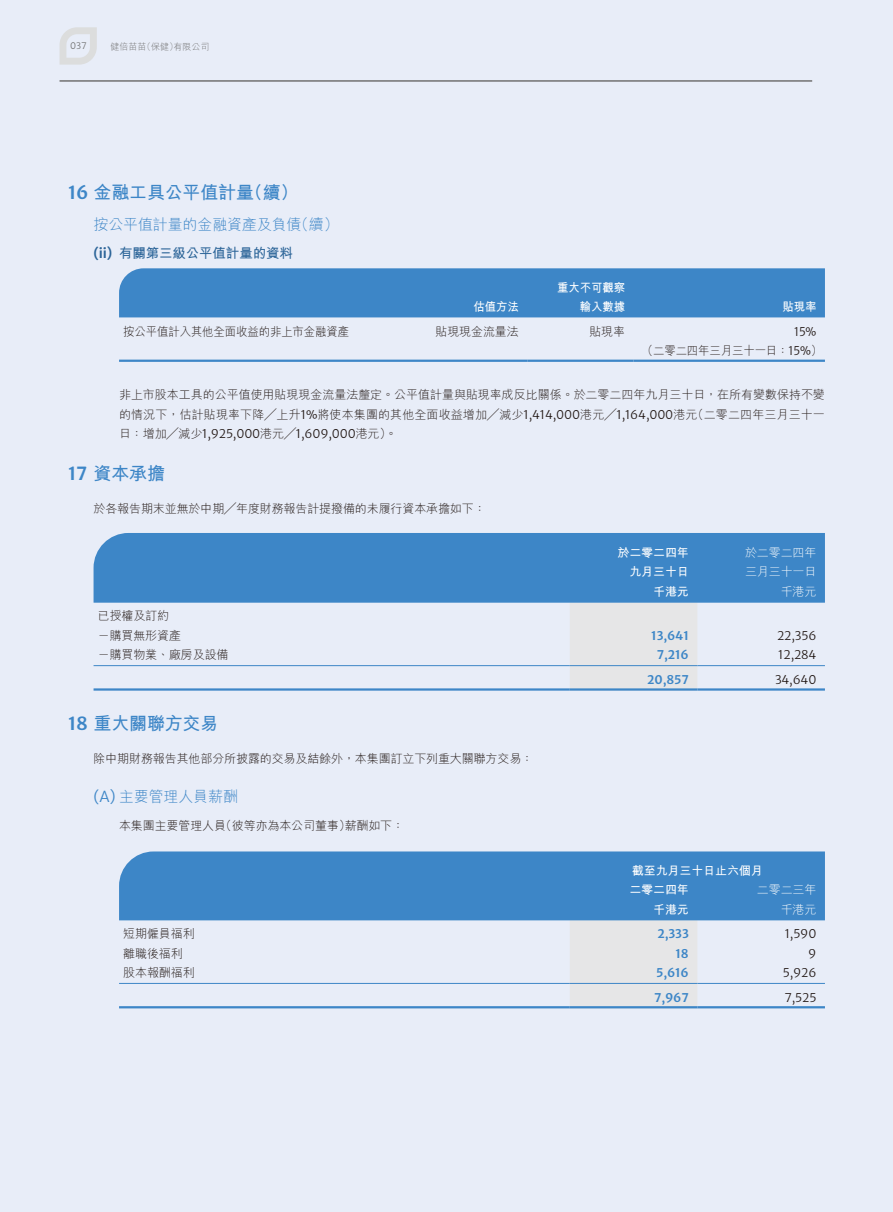
<style>
.page{position:relative;width:893px;height:1212px;background:#e8edf8}
.page>*{position:absolute;margin:0;border:0;box-sizing:border-box;transform-origin:0 0}
.t1{font:18px "M Hei HK Bold E Ten B5 H";letter-spacing:-.01em;color:#3d86c7}
.t2{font:15px "M Hei HK Light E Ten B5 H";letter-spacing:-.01em;color:#3d86c7}
.t3{font:13.5px "M Hei HK Bold E Ten B5 H";letter-spacing:-.01em;color:#2b6498}
.t4{font:12px/19.5px "M Hei HK Light E Ten B5 H";letter-spacing:-.01em;color:#231916}
.t5{font:300 12px "Merriweather Sans";letter-spacing:-.01em;color:#231916}
.t6{font:12px "M Hei HK Light E Ten B5 H";letter-spacing:-.01em;color:#231916;scale:.95 1}
.t7{font:600 12px "Merriweather Sans";letter-spacing:-.01em;color:#3d86c7}
.t8{font:12px/19.5px "M Hei HK Bold E Ten B5 H";letter-spacing:-.01em;color:#fff}
.t9{font:12px "M Hei HK Light E Ten B5 H";letter-spacing:-.01em;color:#fff}
.t10{font:12px/19.5px "M Hei HK Bold E Ten B5 H";letter-spacing:-.01em;color:#fff;text-align:right;scale:.95 1}
.t11{font:300 12px "Merriweather Sans";letter-spacing:-.01em;color:#231916;scale:.95 1}
.t12{font:9px "M Hei HK Light E Ten B5 H";color:#717171}
.t13{font:300 9px "Merriweather Sans";color:#717171}
.s1{font-family:"Merriweather Sans";font-weight:600}
.s2{font-family:"Merriweather Sans";font-weight:300}
.s3{font-family:"M Hei HK Light E Ten B5 H";font-weight:400}
</style>
<div class="page">
<hr style="left:60px;top:80px;width:752px;height:2px;background:#717171">
<svg style="left:60px;top:27px;width:37px;height:38px"></svg>
<div style="left:119px;top:268px;width:706px;height:49px;background:#3d86c7"></div>
<hr style="left:119px;top:360px;width:302px;height:2px;background:#3d86c7">
<hr style="left:421px;top:360px;width:106px;height:2px;background:#3d86c7">
<hr style="left:527px;top:360px;width:107px;height:2px;background:#3d86c7">
<hr style="left:634px;top:360px;width:191px;height:2px;background:#3d86c7">
<div style="left:570px;top:603px;width:127px;height:85px;background:#e6e6e7"></div>
<div style="left:94px;top:533px;width:731px;height:70px;background:#3d86c7"></div>
<hr style="left:94px;top:665px;width:476px;height:1px;background:#3d86c7">
<hr style="left:570px;top:665px;width:127px;height:1px;background:#3d86c7">
<hr style="left:697px;top:665px;width:128px;height:1px;background:#3d86c7">
<hr style="left:94px;top:688px;width:476px;height:3px;background:#3d86c7">
<hr style="left:570px;top:688px;width:127px;height:3px;background:#3d86c7">
<hr style="left:697px;top:688px;width:128px;height:3px;background:#3d86c7">
<div style="left:570px;top:920px;width:127px;height:86px;background:#e6e6e7"></div>
<div style="left:119px;top:851px;width:706px;height:69px;background:#3d86c7"></div>
<hr style="left:119px;top:983px;width:451px;height:1px;background:#3d86c7">
<hr style="left:570px;top:983px;width:127px;height:1px;background:#3d86c7">
<hr style="left:697px;top:983px;width:128px;height:1px;background:#3d86c7">
<hr style="left:119px;top:1006px;width:451px;height:2px;background:#3d86c7">
<hr style="left:570px;top:1006px;width:127px;height:2px;background:#3d86c7">
<hr style="left:697px;top:1006px;width:128px;height:2px;background:#3d86c7">
<p class="t13" style="left:70px;top:40px;width:18px">037</p>
<p class="t12" style="left:111px;top:43px;width:101px">健倍苗苗（保健）有限公司</p>
<h1 class="t1" style="left:68px;top:185px;width:232px"><span class="s1">16</span> 金融工具公平值計量（續）</h1>
<p class="t2" style="left:94px;top:219px;width:247px">按公平值計量的金融資產及負債（續）</p>
<p class="t3" style="left:94px;top:248px;width:201px"><span class="s1">(ii)</span> 有關第三級公平值計量的資料</p>
<p class="t10" style="left:473px;top:298px;width:49px">估值方法</p>
<p class="t10" style="left:557px;top:279px;width:73px">重大不可觀察輸入數據</p>
<p class="t10" style="left:782px;top:298px;width:37px">貼現率</p>
<p class="t6" style="left:123px;top:327px;width:239px">按公平值計入其他全面收益的非上市金融資產</p>
<p class="t4" style="left:435px;top:323px;width:85px">貼現現金流量法</p>
<p class="t4" style="left:589px;top:323px;width:37px">貼現率</p>
<p class="t11" style="left:794px;top:324px;width:25px">15%</p>
<p class="t6" style="left:642px;top:346px;width:191px">（二零二四年三月三十一日：<span class="s2">15%</span>）</p>
<p class="t4" style="left:119px;top:387px;width:707px">非上市股本工具的公平值使用貼現現金流量法釐定。公平值計量與貼現率成反比關係。於二零二四年九月三十日，在所有變數保持不變的情況下，估計貼現率下降╱上升<span class="s2">1%</span>將使本集團的其他全面收益增加╱減少<span class="s2">1,414,000</span>港元╱<span class="s2">1,164,000</span>港元（二零二四年三月三十一</p>
<p class="t5" style="left:119px;top:426px;width:280px"><span class="s3">日：增加╱減少</span>1,925,000<span class="s3">港元╱</span>1,609,000<span class="s3">港元）。</span></p>
<h1 class="t1" style="left:68px;top:466px;width:98px"><span class="s1">17</span> 資本承擔</h1>
<p class="t4" style="left:94px;top:500px;width:394px">於各報告期末並無於中期╱年度財務報告計提撥備的未履行資本承擔如下：</p>
<p class="t8" style="left:617px;top:544px;width:73px">於二零二四年</p>
<p class="t9" style="left:745px;top:548px;width:73px">於二零二四年</p>
<p class="t8" style="left:629px;top:564px;width:61px">九月三十日</p>
<p class="t9" style="left:745px;top:567px;width:73px">三月三十一日</p>
<p class="t8" style="left:653px;top:583px;width:37px">千港元</p>
<p class="t9" style="left:781px;top:587px;width:37px">千港元</p>
<p class="t4" style="left:98px;top:608px;width:85px">已授權及訂約－購買無形資產</p>
<p class="t7" style="left:651px;top:628px;width:39px">13,641</p>
<p class="t5" style="left:777px;top:628px;width:41px">22,356</p>
<p class="t4" style="left:98px;top:647px;width:132px">－購買物業、廠房及設備</p>
<p class="t7" style="left:657px;top:647px;width:33px">7,216</p>
<p class="t5" style="left:778px;top:647px;width:40px">12,284</p>
<p class="t7" style="left:647px;top:672px;width:43px">20,857</p>
<p class="t5" style="left:775px;top:672px;width:43px">34,640</p>
<h1 class="t1" style="left:68px;top:717px;width:152px"><span class="s1">18</span> 重大關聯方交易</h1>
<p class="t4" style="left:94px;top:751px;width:441px">除中期財務報告其他部分所披露的交易及結餘外，本集團訂立下列重大關聯方交易：</p>
<p class="t2" style="left:94px;top:791px;width:146px"><span class="s2">(A)</span> 主要管理人員薪酬</p>
<p class="t4" style="left:119px;top:818px;width:287px">本集團主要管理人員（彼等亦為本公司董事）薪酬如下：</p>
<p class="t8" style="left:629px;top:862px;width:135px">截至九月三十日止六個月二零二四年</p>
<p class="t9" style="left:757px;top:885px;width:61px">二零二三年</p>
<p class="t8" style="left:653px;top:901px;width:37px">千港元</p>
<p class="t9" style="left:781px;top:904px;width:37px">千港元</p>
<p class="t4" style="left:123px;top:925px;width:73px">短期僱員福利</p>
<p class="t7" style="left:658px;top:926px;width:33px">2,333</p>
<p class="t5" style="left:785px;top:926px;width:33px">1,590</p>
<p class="t4" style="left:123px;top:945px;width:61px">離職後福利</p>
<p class="t7" style="left:676px;top:946px;width:15px">18</p>
<p class="t5" style="left:808px;top:946px;width:10px">9</p>
<p class="t4" style="left:123px;top:964px;width:73px">股本報酬福利</p>
<p class="t7" style="left:656px;top:965px;width:34px">5,616</p>
<p class="t5" style="left:783px;top:965px;width:35px">5,926</p>
<p class="t7" style="left:654px;top:990px;width:36px">7,967</p>
<p class="t5" style="left:784px;top:990px;width:33px">7,525</p>
</div>
